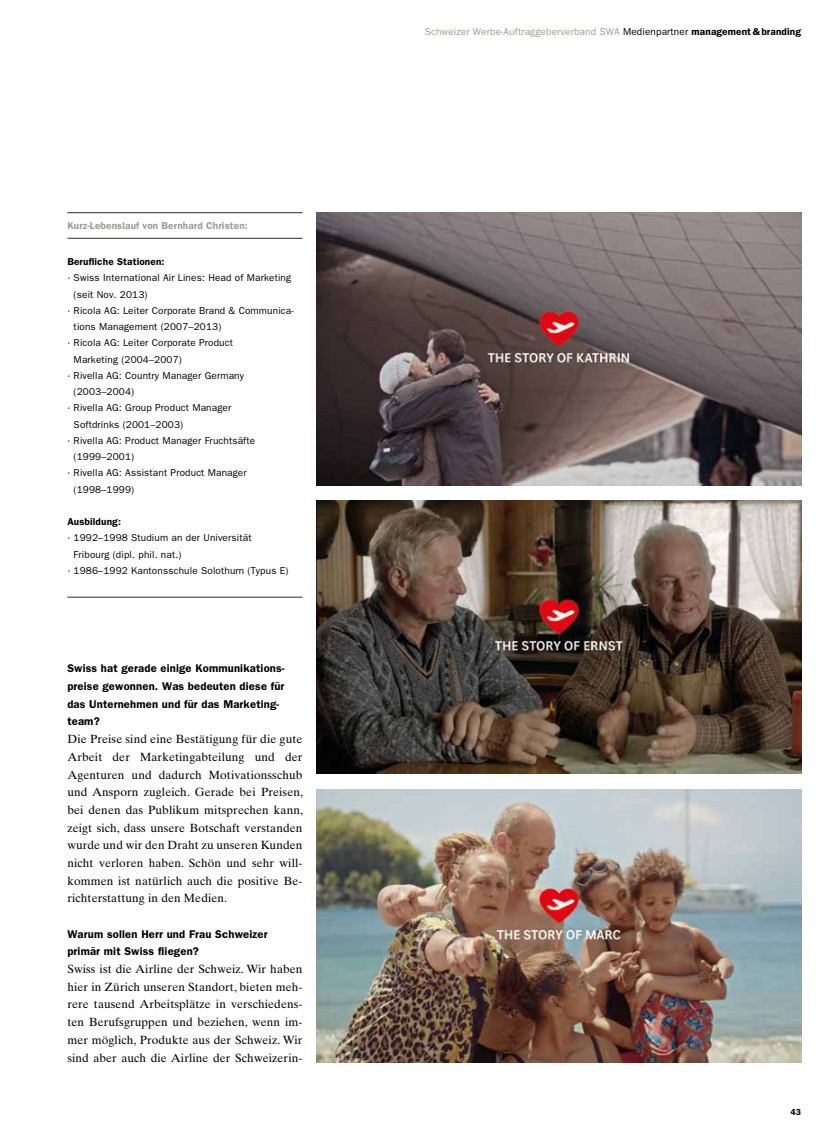
<style>
.page{position:relative;width:833px;height:1134px;background:#fff}
.page>*{position:absolute;margin:0;border:0;box-sizing:border-box;transform-origin:0 0}
.t1{font:11.88px/17.6px "Times Ten";letter-spacing:.01em;color:#000;text-align:justify}
.t2{font:600 11.25px/17.6px "Franklin Gothic";letter-spacing:.015em;color:#000}
.t3{font:10px "Franklin Gothic";letter-spacing:.015em;color:#000}
.t4{font:10px "Franklin Gothic";letter-spacing:.015em;color:#9d9d90}
.t5{font:600 10px "Franklin Gothic";letter-spacing:.015em;color:#9d9d90}
.t6{font:600 10px "Franklin Gothic";letter-spacing:.015em;color:#000}
.t7{font:600 8.75px "Franklin Gothic";color:#000}
.s1{color:#000}
.s2{font-weight:600;color:#000}
</style>
<div class="page">
<img style="left:317px;top:213px;width:484px;height:272px">
<img style="left:317px;top:501px;width:484px;height:272px">
<img style="left:317px;top:790px;width:484px;height:272px">
<hr style="left:67px;top:597px;width:235px;height:1px;background:#565655">
<hr style="left:67px;top:212px;width:235px;height:1px;background:#565655">
<hr style="left:67px;top:238px;width:235px;height:1px;background:#565655">
<p class="t5" style="left:67px;top:219px;width:182px">Kurz-Lebenslauf von Bernhard Christen:</p>
<p class="t6" style="left:67px;top:256px;width:99px">Berufliche Stationen:</p>
<p class="t3" style="left:67px;top:272px;width:225px">· Swiss International Air Lines: Head of Marketing</p>
<p class="t3" style="left:74px;top:288px;width:75px">(seit Nov. 2013)</p>
<p class="t3" style="left:67px;top:305px;width:228px">· Ricola AG: Leiter Corporate Brand &amp; Communica-</p>
<p class="t3" style="left:74px;top:321px;width:149px">tions Management (2007–2013)</p>
<p class="t3" style="left:67px;top:337px;width:167px">· Ricola AG: Leiter Corporate Product</p>
<p class="t3" style="left:74px;top:353px;width:110px">Marketing (2004–2007)</p>
<p class="t3" style="left:67px;top:370px;width:178px">· Rivella AG: Country Manager Germany</p>
<p class="t3" style="left:74px;top:386px;width:62px">(2003–2004)</p>
<p class="t3" style="left:67px;top:402px;width:165px">· Rivella AG: Group Product Manager</p>
<p class="t3" style="left:74px;top:418px;width:111px">Softdrinks (2001–2003)</p>
<p class="t3" style="left:67px;top:435px;width:189px">· Rivella AG: Product Manager Fruchtsäfte</p>
<p class="t3" style="left:74px;top:451px;width:62px">(1999–2001)</p>
<p class="t3" style="left:67px;top:467px;width:181px">· Rivella AG: Assistant Product Manager</p>
<p class="t3" style="left:74px;top:483px;width:62px">(1998–1999)</p>
<p class="t6" style="left:67px;top:516px;width:55px">Ausbildung:</p>
<p class="t3" style="left:67px;top:532px;width:186px">· 1992–1998 Studium an der Universität</p>
<p class="t3" style="left:74px;top:548px;width:109px">Fribourg (dipl. phil. nat.)</p>
<p class="t3" style="left:67px;top:565px;width:223px">· 1986–1992 Kantonsschule Solothurn (Typus E)</p>
<p class="t2" style="left:67px;top:660px;width:219px">Swiss hat gerade einige Kommunikations&shy;preise gewonnen. Was bedeuten diese für das Unternehmen und für das Marketing&shy;team?</p>
<p class="t1" style="left:67px;top:730px;width:237px">Die Preise sind eine Bestätigung für die gute Arbeit der Marketingabteilung und der Agenturen und dadurch Motivationsschub und Ansporn zugleich. Gerade bei Preisen, bei denen das Publikum mitsprechen kann, zeigt sich, dass unsere Botschaft verstanden wurde und wir den Draht zu unseren Kunden nicht verloren haben. Schön und sehr will&shy;kommen ist natürlich auch die positive Be&shy;richterstattung in den Medien.</p>
<p class="t2" style="left:67px;top:925px;width:202px">Warum sollen Herr und Frau Schweizer primär mit Swiss fliegen?</p>
<p class="t1" style="left:67px;top:960px;width:237px">Swiss ist die Airline der Schweiz. Wir haben hier in Zürich unseren Standort, bieten meh&shy;rere tausend Arbeitsplätze in verschiedens&shy;ten Berufsgruppen und beziehen, wenn im&shy;mer möglich, Produkte aus der Schweiz. Wir sind aber auch die Airline der Schweizerin-</p>
<p class="t4" style="left:425px;top:26px;width:378px">Schweizer Werbe-Auftraggeberverband SWA <span class="s1">Medienpartner</span> <span class="s2">management &amp; branding</span></p>
<p class="t7" style="left:790px;top:1106px;width:12px">43</p>
</div>
